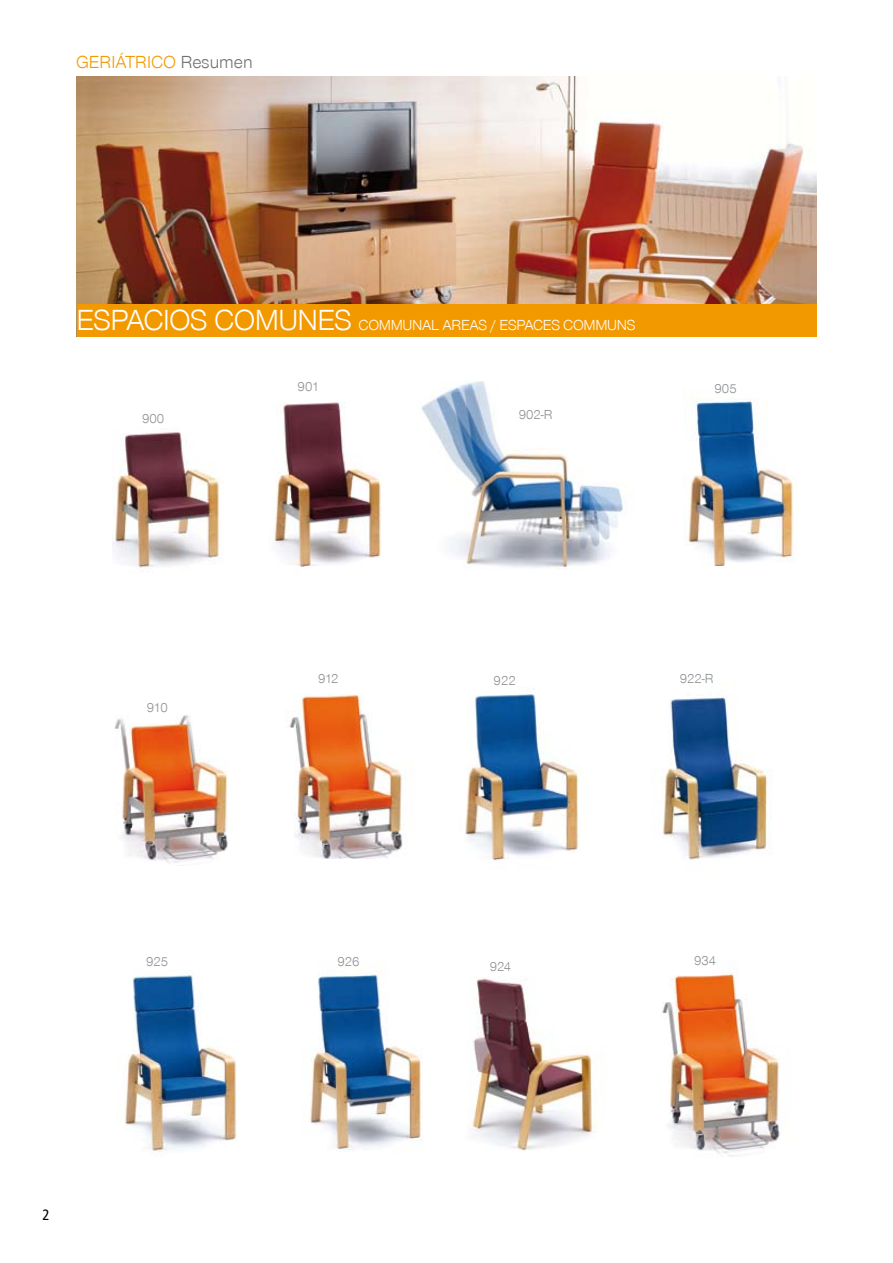
<style>
.page{position:relative;width:893px;height:1263px;background:#fff}
.page>*{position:absolute;margin:0;border:0;box-sizing:border-box;transform-origin:0 0}
.t1{font:18px "Nimbus San Nov T";color:#f39900}
.t2{font:15px "Nimbus San Nov T";letter-spacing:-.02em;color:#fff}
.t3{font:condensed 15px "Frutiger";color:#000}
.t4{font:13.5px "Nimbus San Nov T";color:#8d8f91}
.s1{color:#707173}
.s2{font-size:30px}
</style>
<div class="page">
<img style="left:289px;top:693px;width:119px;height:165px">
<img style="left:465px;top:694px;width:115px;height:167px">
<img style="left:77px;top:77px;width:739px;height:227px">
<div style="left:77px;top:304px;width:739px;height:33px;background:#f39900"></div>
<img style="left:113px;top:432px;width:108px;height:136px">
<img style="left:687px;top:398px;width:110px;height:168px">
<img style="left:114px;top:715px;width:114px;height:148px">
<img style="left:124px;top:973px;width:113px;height:179px">
<img style="left:308px;top:971px;width:114px;height:181px">
<img style="left:421px;top:381px;width:204px;height:187px">
<img style="left:662px;top:696px;width:108px;height:164px">
<img style="left:274px;top:402px;width:107px;height:165px">
<img style="left:469px;top:978px;width:128px;height:173px">
<img style="left:662px;top:972px;width:118px;height:185px">
<p class="t1" style="left:76px;top:52px;width:178px">GERIÁTRICO <span class="s1">Resumen</span></p>
<p class="t2" style="left:77px;top:316px;width:561px"><span class="s2">ESPACIOS COMUNES</span> COMMUNAL AREAS / ESPACES COMMUNS</p>
<p class="t4" style="left:142px;top:411px;width:24px">900</p>
<p class="t4" style="left:298px;top:379px;width:23px">901</p>
<p class="t4" style="left:519px;top:407px;width:36px">902-R</p>
<p class="t4" style="left:715px;top:380px;width:24px">905</p>
<p class="t3" style="left:43px;top:1206px;width:9px">2</p>
<p class="t4" style="left:147px;top:700px;width:22px">910</p>
<p class="t4" style="left:318px;top:671px;width:22px">912</p>
<p class="t4" style="left:494px;top:673px;width:24px">922</p>
<p class="t4" style="left:680px;top:671px;width:36px">922-R</p>
<p class="t4" style="left:146px;top:953px;width:24px">925</p>
<p class="t4" style="left:337px;top:953px;width:24px">926</p>
<p class="t4" style="left:694px;top:953px;width:24px">934</p>
<p class="t4" style="left:490px;top:959px;width:23px">924</p>
</div>
